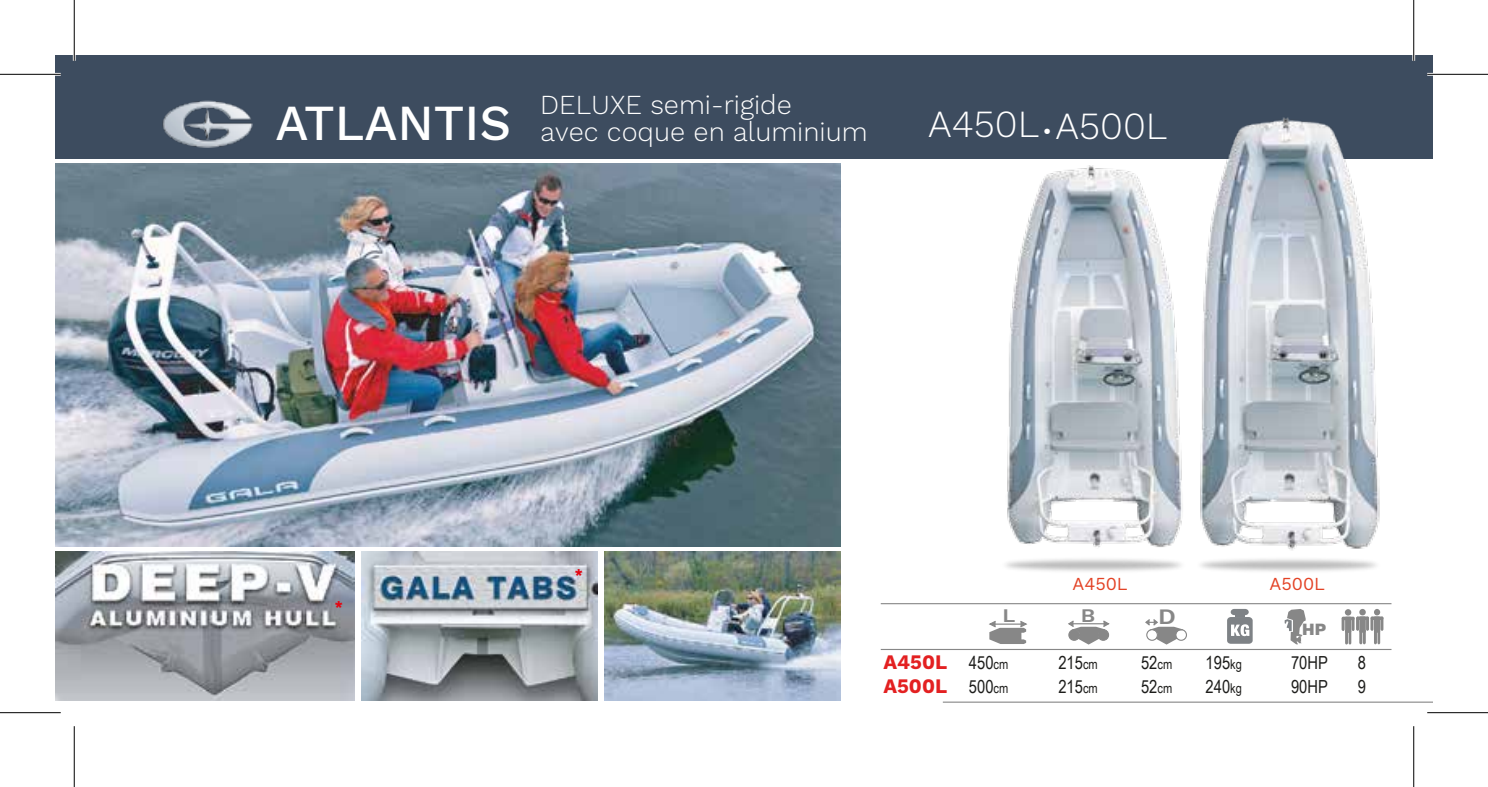
<style>
.page{position:relative;width:1488px;height:787px;background:#fff}
.page>*{position:absolute;margin:0;border:0;box-sizing:border-box;transform-origin:0 0}
.t1{font:500 49.5px "Work Sans";color:#fff}
.t2{font:300 37.8px "Work Sans";color:#fff}
.t3{font:300 27px "Work Sans";color:#fff}
.t4{font:600 21.6px "Work Sans";color:#878787;scale:1.15 1}
.t5{font:700 20.25px "Work Sans";color:#e32021}
.t6{font:600 18.9px "Work Sans";color:#878787;scale:1.14 1}
.t7{font:18px "Arial Narrow";color:#1d1d1b}
.t8{font:18px "Work Sans";color:#e34225}
.t9{font:800 16.88px "Work Sans";color:#878787}
.t10{font:800 13.5px "Work Sans";color:#e30613}
.s1{font-weight:200}
.s2{font-family:"Arial Narrow";font-weight:400;font-size:18px;color:#1d1d1b}
.s3{font-family:"Arial Narrow";font-weight:400;font-size:13.5px;color:#1d1d1b}
.s4{font-size:13.5px}
</style>
<div class="page">
<div style="left:55px;top:55px;width:1378px;height:104px;background:#3d4c5f"></div>
<img style="left:163px;top:101px;width:90px;height:47px">
<img style="left:55px;top:163px;width:786px;height:383px">
<img style="left:1006px;top:117px;width:374px;height:455px">
<img style="left:55px;top:551px;width:300px;height:149px">
<img style="left:361px;top:551px;width:237px;height:149px">
<img style="left:604px;top:551px;width:237px;height:149px">
<div style="left:1227px;top:616px;width:26px;height:27px;background:#7e8286;border-radius:4px"></div>
<div style="left:1231px;top:608px;width:18px;height:7px;background:#7e8286;border-radius:3px"></div>
<svg style="left:1231px;top:624px;width:18px;height:12px"></svg>
<svg style="left:1285px;top:609px;width:21px;height:35px"></svg>
<hr style="left:1341px;top:616px;width:3px;height:14px;background:#878787">
<svg style="left:1345px;top:609px;width:38px;height:35px"></svg>
<hr style="left:1380px;top:616px;width:3px;height:14px;background:#878787">
<hr style="left:1370px;top:616px;width:3px;height:14px;background:#878787">
<svg style="left:989px;top:621px;width:38px;height:22px"></svg>
<hr style="left:990px;top:623px;width:36px;height:1px;background:#878787">
<div style="left:1175px;top:629px;width:12px;height:11px;border:1px solid #878787;border-radius:50%"></div>
<svg style="left:1145px;top:619px;width:38px;height:25px"></svg>
<svg style="left:1068px;top:620px;width:42px;height:24px"></svg>
<div style="left:1069px;top:629px;width:10px;height:11px;background:#878787;border-radius:50%"></div>
<div style="left:1068px;top:629px;width:12px;height:11px;border:1px solid #878787;border-radius:50%"></div>
<div style="left:1098px;top:629px;width:10px;height:11px;background:#878787;border-radius:50%"></div>
<div style="left:1097px;top:629px;width:12px;height:11px;border:1px solid #878787;border-radius:50%"></div>
<hr style="left:881px;top:603px;width:510px;height:1px;background:#878787">
<hr style="left:881px;top:648px;width:510px;height:1px;background:#878787">
<hr style="left:943px;top:701px;width:490px;height:1px;background:#878787">
<hr style="left:0;top:73px;width:61px;height:3px;background:#fff">
<hr style="left:1427px;top:73px;width:61px;height:3px;background:#fff">
<hr style="left:73px;top:0;width:3px;height:61px;background:#fff">
<hr style="left:1412px;top:0;width:3px;height:61px;background:#fff">
<hr style="left:0;top:74px;width:61px;height:1px;background:#000">
<hr style="left:1427px;top:74px;width:61px;height:1px;background:#000">
<hr style="left:0;top:712px;width:61px;height:1px;background:#000">
<hr style="left:1427px;top:712px;width:61px;height:1px;background:#000">
<hr style="left:74px;top:0;width:1px;height:61px;background:#000">
<hr style="left:74px;top:726px;width:1px;height:60px;background:#000">
<hr style="left:1413px;top:0;width:1px;height:61px;background:#000">
<hr style="left:1413px;top:726px;width:1px;height:60px;background:#000">
<h1 class="t1" style="left:276px;top:94px;width:237px">ATLANTIS</h1>
<h3 class="t3" style="left:540px;top:89px;width:253px">DELUXE semi-rigide</h3>
<h3 class="t3" style="left:540px;top:116px;width:329px">avec coque en aluminium</h3>
<h2 class="t2" style="left:928px;top:102px;width:241px">A450L<span class="s1">•</span>A500L</h2>
<p class="t10" style="left:335px;top:598px;width:10px">*</p>
<p class="t10" style="left:575px;top:566px;width:10px">*</p>
<p class="t8" style="left:1072px;top:572px;width:57px">A450L</p>
<p class="t8" style="left:1269px;top:572px;width:57px">A500L</p>
<p class="t6" style="left:1002px;top:604px;width:13px">L</p>
<p class="t6" style="left:1081px;top:604px;width:14px">B</p>
<p class="t4" style="left:1158px;top:603px;width:17px">D</p>
<p class="t5" style="left:883px;top:649px;width:126px">A450L <span class="s2">450</span><span class="s3">cm</span></p>
<p class="t7" style="left:1058px;top:649px;width:41px">215<span class="s4">cm</span></p>
<p class="t7" style="left:1141px;top:649px;width:33px">52<span class="s4">cm</span></p>
<p class="t7" style="left:1206px;top:649px;width:38px">195<span class="s4">kg</span></p>
<p class="t7" style="left:1291px;top:649px;width:38px">70HP</p>
<p class="t7" style="left:1358px;top:649px;width:10px">8</p>
<p class="t5" style="left:883px;top:674px;width:126px">A500L <span class="s2">500</span><span class="s3">cm</span></p>
<p class="t7" style="left:1058px;top:673px;width:41px">215<span class="s4">cm</span></p>
<p class="t7" style="left:1141px;top:673px;width:33px">52<span class="s4">cm</span></p>
<p class="t7" style="left:1206px;top:673px;width:38px">240<span class="s4">kg</span></p>
<p class="t7" style="left:1291px;top:673px;width:38px">90HP</p>
<p class="t7" style="left:1358px;top:673px;width:10px">9</p>
<p class="t9" style="left:1302px;top:619px;width:26px">HP</p>
</div>
